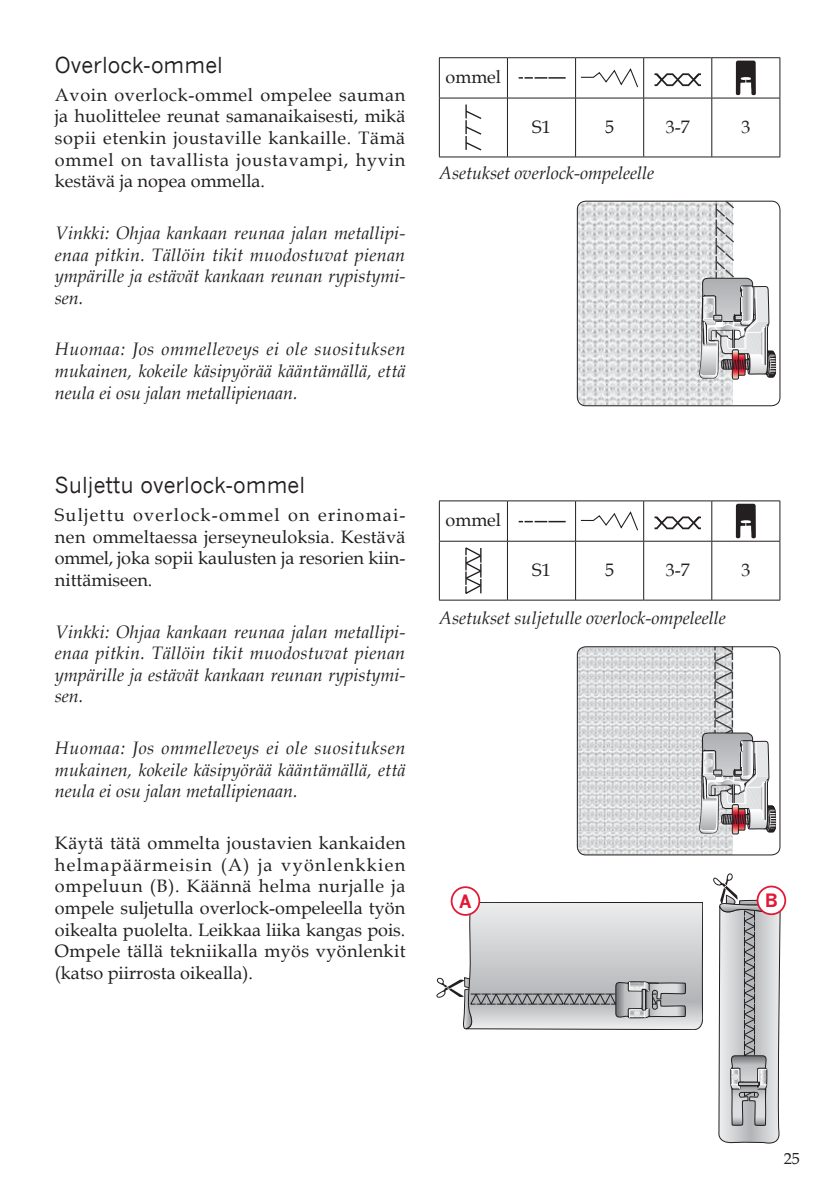
<style>
.page{position:relative;width:839px;height:1190px;background:#fff}
.page>*{position:absolute;margin:0;border:0;box-sizing:border-box;transform-origin:0 0}
.t1{font:22px "News Gothic WGL";color:#231f20}
.t2{font:18px/21.6px "Book Antiqua";color:#231f20;text-align:justify}
.t3{font:italic 18px/21.6px "Book Antiqua";color:#231f20;text-align:justify}
.t4{font:700 18px "News Gothic WGL";color:#e31836}
.t5{font:16px "Book Antiqua";color:#231f20}
</style>
<div class="page">
<img style="left:578px;top:201px;width:154px;height:205px">
<svg style="left:698px;top:201px;width:77px;height:179px"></svg>
<div style="left:576px;top:201px;width:203px;height:205px;border:1px solid #231f20;border-radius:9px"></div>
<img style="left:578px;top:648px;width:154px;height:207px">
<svg style="left:698px;top:646px;width:77px;height:188px"></svg>
<div style="left:576px;top:646px;width:203px;height:209px;border:1px solid #231f20;border-radius:9px"></div>
<svg style="left:713px;top:873px;width:69px;height:271px"></svg>
<svg style="left:436px;top:902px;width:267px;height:128px;background:#cbcccd"></svg>
<div style="left:451px;top:887px;width:28px;height:28px;background:#fff;border-radius:50%"></div>
<div style="left:450px;top:886px;width:30px;height:29px;border:2px solid #e31836;border-radius:50%"></div>
<div style="left:757px;top:886px;width:27px;height:28px;background:#fff;border-radius:50%"></div>
<div style="left:756px;top:885px;width:29px;height:30px;border:2px solid #e31836;border-radius:50%"></div>
<hr style="left:439px;top:57px;width:68px;height:1px;background:#231f20">
<hr style="left:439px;top:58px;width:1px;height:40px;background:#231f20">
<hr style="left:507px;top:57px;width:68px;height:1px;background:#231f20">
<hr style="left:507px;top:58px;width:1px;height:40px;background:#231f20">
<hr style="left:575px;top:57px;width:68px;height:1px;background:#231f20">
<hr style="left:575px;top:58px;width:1px;height:40px;background:#231f20">
<hr style="left:643px;top:57px;width:68px;height:1px;background:#231f20">
<hr style="left:643px;top:58px;width:1px;height:40px;background:#231f20">
<hr style="left:711px;top:57px;width:68px;height:1px;background:#231f20">
<hr style="left:711px;top:58px;width:1px;height:40px;background:#231f20">
<hr style="left:779px;top:58px;width:1px;height:40px;background:#231f20">
<hr style="left:439px;top:98px;width:68px;height:1px;background:#231f20">
<hr style="left:439px;top:98px;width:1px;height:59px;background:#231f20">
<hr style="left:507px;top:98px;width:68px;height:1px;background:#231f20">
<hr style="left:507px;top:98px;width:1px;height:59px;background:#231f20">
<hr style="left:575px;top:98px;width:68px;height:1px;background:#231f20">
<hr style="left:575px;top:98px;width:1px;height:59px;background:#231f20">
<hr style="left:643px;top:98px;width:68px;height:1px;background:#231f20">
<hr style="left:643px;top:98px;width:1px;height:59px;background:#231f20">
<hr style="left:711px;top:98px;width:68px;height:1px;background:#231f20">
<hr style="left:711px;top:98px;width:1px;height:59px;background:#231f20">
<hr style="left:779px;top:98px;width:1px;height:59px;background:#231f20">
<hr style="left:439px;top:157px;width:68px;height:1px;background:#231f20">
<hr style="left:507px;top:157px;width:136px;height:1px;background:#231f20">
<hr style="left:643px;top:157px;width:136px;height:1px;background:#231f20">
<svg style="left:519px;top:77px;width:45px;height:2px"></svg>
<svg style="left:580px;top:68px;width:58px;height:20px"></svg>
<svg style="left:654px;top:73px;width:46px;height:13px"></svg>
<svg style="left:735px;top:61px;width:20px;height:34px"></svg>
<svg style="left:465px;top:104px;width:17px;height:47px"></svg>
<hr style="left:439px;top:500px;width:68px;height:1px;background:#231f20">
<hr style="left:439px;top:501px;width:1px;height:40px;background:#231f20">
<hr style="left:507px;top:500px;width:68px;height:1px;background:#231f20">
<hr style="left:507px;top:501px;width:1px;height:40px;background:#231f20">
<hr style="left:575px;top:500px;width:68px;height:1px;background:#231f20">
<hr style="left:575px;top:501px;width:1px;height:40px;background:#231f20">
<hr style="left:643px;top:500px;width:68px;height:1px;background:#231f20">
<hr style="left:643px;top:501px;width:1px;height:40px;background:#231f20">
<hr style="left:711px;top:500px;width:68px;height:1px;background:#231f20">
<hr style="left:711px;top:501px;width:1px;height:40px;background:#231f20">
<hr style="left:779px;top:501px;width:1px;height:40px;background:#231f20">
<hr style="left:439px;top:541px;width:68px;height:1px;background:#231f20">
<hr style="left:439px;top:541px;width:1px;height:59px;background:#231f20">
<hr style="left:507px;top:541px;width:68px;height:1px;background:#231f20">
<hr style="left:507px;top:541px;width:1px;height:59px;background:#231f20">
<hr style="left:575px;top:541px;width:68px;height:1px;background:#231f20">
<hr style="left:575px;top:541px;width:1px;height:59px;background:#231f20">
<hr style="left:643px;top:541px;width:68px;height:1px;background:#231f20">
<hr style="left:643px;top:541px;width:1px;height:59px;background:#231f20">
<hr style="left:711px;top:541px;width:68px;height:1px;background:#231f20">
<hr style="left:711px;top:541px;width:1px;height:59px;background:#231f20">
<hr style="left:779px;top:541px;width:1px;height:59px;background:#231f20">
<hr style="left:439px;top:600px;width:68px;height:1px;background:#231f20">
<hr style="left:507px;top:600px;width:136px;height:1px;background:#231f20">
<hr style="left:643px;top:600px;width:136px;height:1px;background:#231f20">
<svg style="left:519px;top:521px;width:45px;height:1px"></svg>
<svg style="left:580px;top:511px;width:58px;height:20px"></svg>
<svg style="left:654px;top:516px;width:46px;height:13px"></svg>
<svg style="left:735px;top:504px;width:20px;height:34px"></svg>
<svg style="left:465px;top:547px;width:17px;height:47px"></svg>
<p class="t1" style="left:55px;top:51px;width:169px">Overlock-ommel</p>
<p class="t2" style="left:55px;top:84px;width:352px">Avoin overlock-ommel ompelee sauman ja huolittelee reunat samanaikaisesti, mikä sopii etenkin joustaville kankaille. Tämä ommel on tavallista joustavampi, hyvin kestävä ja nopea ommella.</p>
<p class="t3" style="left:55px;top:222px;width:352px">Vinkki: Ohjaa kankaan reunaa jalan metallipi&shy;enaa pitkin. Tällöin tikit muodostuvat pienan ympärille ja estävät kankaan reunan rypistymi&shy;sen.</p>
<p class="t3" style="left:55px;top:339px;width:352px">Huomaa: Jos ommelleveys ei ole suosituksen mukainen, kokeile käsipyörää kääntämällä, että neula ei osu jalan metallipienaan.</p>
<p class="t1" style="left:55px;top:471px;width:252px">Suljettu overlock-ommel</p>
<p class="t2" style="left:55px;top:504px;width:352px">Suljettu overlock-ommel on erinomai&shy;nen ommeltaessa jerseyneuloksia. Kestävä ommel, joka sopii kaulusten ja resorien kiin&shy;nittämiseen.</p>
<p class="t3" style="left:55px;top:621px;width:352px">Vinkki: Ohjaa kankaan reunaa jalan metallipi&shy;enaa pitkin. Tällöin tikit muodostuvat pienan ympärille ja estävät kankaan reunan rypistymi&shy;sen.</p>
<p class="t3" style="left:55px;top:737px;width:352px">Huomaa: Jos ommelleveys ei ole suosituksen mukainen, kokeile käsipyörää kääntämällä, että neula ei osu jalan metallipienaan.</p>
<p class="t2" style="left:55px;top:832px;width:352px">Käytä tätä ommelta joustavien kankaiden helmapäärmeisin (A) ja vyönlenkkien ompeluun (B). Käännä helma nurjalle ja ompele suljetulla overlock-ompeleella työn oikealta puolelta. Leikkaa liika kangas pois.<br>Ompele tällä tekniikalla myös vyönlenkit (katso piirrosta oikealla).</p>
<p class="t2" style="left:445px;top:66px;width:57px">ommel</p>
<p class="t2" style="left:532px;top:116px;width:20px">S1</p>
<p class="t2" style="left:604px;top:116px;width:10px">5</p>
<p class="t2" style="left:665px;top:116px;width:25px">3-7</p>
<p class="t2" style="left:740px;top:116px;width:10px">3</p>
<p class="t3" style="left:439px;top:162px;width:216px">Asetukset overlock-ompeleelle</p>
<p class="t2" style="left:445px;top:509px;width:57px">ommel</p>
<p class="t2" style="left:532px;top:559px;width:20px">S1</p>
<p class="t2" style="left:604px;top:559px;width:10px">5</p>
<p class="t2" style="left:665px;top:559px;width:25px">3-7</p>
<p class="t2" style="left:740px;top:559px;width:10px">3</p>
<p class="t3" style="left:439px;top:607px;width:288px">Asetukset suljetulle overlock-ompeleelle</p>
<p class="t4" style="left:459px;top:890px;width:14px">A</p>
<p class="t4" style="left:764px;top:889px;width:15px">B</p>
<p class="t5" style="left:783px;top:1149px;width:17px">25</p>
</div>
